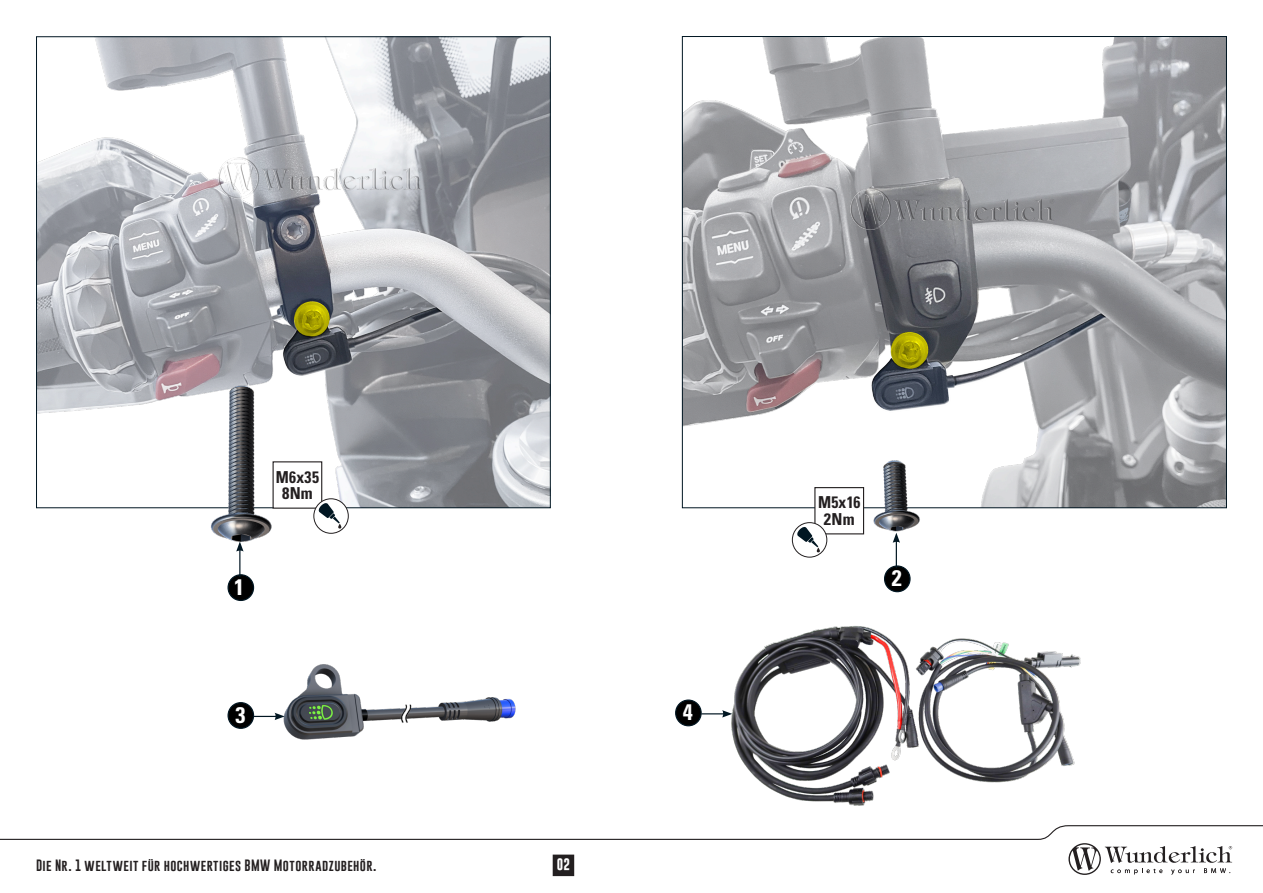
<style>
.page{position:relative;width:1263px;height:893px;background:#fff}
.page>*{position:absolute;margin:0;border:0;box-sizing:border-box;transform-origin:0 0}
.BU{font:700 condensed 22.5px "Univers LT Std";color:#fff}
.t1{font:700 condensed 16.5px "Univers LT Std";letter-spacing:.02em;color:#231f20;scale:.95 1}
.t2{font:700 condensed 16.5px "Univers LT Std";letter-spacing:.02em;color:#231f20}
.t3{font:12px "Gobold";letter-spacing:.035em;color:#231f20}
.t4{font:700 12px "Gobold";color:#fff}
</style>
<div class="page">
<svg style="left:0;top:825px;width:1263px;height:50px"></svg>
<img style="left:38px;top:38px;width:511px;height:468px">
<img style="left:684px;top:38px;width:541px;height:468px">
<img style="left:283px;top:664px;width:233px;height:76px">
<img style="left:722px;top:626px;width:359px;height:180px">
<div style="left:553px;top:855px;width:21px;height:21px;background:#231f20"></div>
<div style="left:273px;top:462px;width:49px;height:46px;background:#fff"></div>
<div style="left:273px;top:461px;width:49px;height:48px;border:1px solid #231f20"></div>
<div style="left:815px;top:488px;width:48px;height:46px;background:#fff"></div>
<div style="left:814px;top:487px;width:50px;height:47px;border:1px solid #231f20"></div>
<img style="left:193px;top:365px;width:98px;height:177px">
<svg style="left:314px;top:499px;width:34px;height:34px"></svg>
<div style="left:313px;top:498px;width:36px;height:36px;border:1px solid #231f20;border-radius:50%"></div>
<svg style="left:318px;top:502px;width:24px;height:26px"></svg>
<img style="left:219px;top:158px;width:206px;height:41px">
<svg style="left:792px;top:523px;width:35px;height:34px"></svg>
<div style="left:792px;top:522px;width:35px;height:35px;border:1px solid #231f20;border-radius:50%"></div>
<svg style="left:796px;top:526px;width:24px;height:26px"></svg>
<img style="left:862px;top:425px;width:83px;height:150px">
<img style="left:851px;top:189px;width:205px;height:41px">
<div style="left:676px;top:700px;width:25px;height:26px;background:#000;border-radius:50%"></div>
<div style="left:675px;top:699px;width:27px;height:27px;border:1px solid #011622;border-radius:50%"></div>
<svg style="left:701px;top:710px;width:31px;height:7px"></svg>
<div style="left:228px;top:703px;width:26px;height:25px;background:#000;border-radius:50%"></div>
<div style="left:227px;top:702px;width:27px;height:27px;border:1px solid #011622;border-radius:50%"></div>
<svg style="left:254px;top:713px;width:31px;height:7px"></svg>
<div style="left:884px;top:566px;width:26px;height:26px;background:#000;border-radius:50%"></div>
<div style="left:884px;top:565px;width:27px;height:27px;border:1px solid #011622;border-radius:50%"></div>
<svg style="left:893px;top:533px;width:7px;height:35px"></svg>
<div style="left:228px;top:575px;width:26px;height:25px;background:#000;border-radius:50%"></div>
<div style="left:227px;top:574px;width:27px;height:27px;border:1px solid #011622;border-radius:50%"></div>
<svg style="left:236px;top:541px;width:8px;height:36px"></svg>
<p class="BU" style="left:234px;top:573px;width:11px">1</p>
<p class="t1" style="left:276px;top:467px;width:47px">M6x35</p>
<p class="t2" style="left:282px;top:483px;width:32px">8Nm</p>
<p class="BU" style="left:235px;top:701px;width:11px">3</p>
<p class="BU" style="left:683px;top:698px;width:11px">4</p>
<p class="t3" style="left:36px;top:858px;width:342px">Die Nr. 1 weltweit für hochwertiges BMW Motorradzubehör.</p>
<p class="t4" style="left:557px;top:857px;width:15px">02</p>
<p class="t1" style="left:818px;top:492px;width:46px">M5x16</p>
<p class="t2" style="left:824px;top:509px;width:32px">2Nm</p>
<p class="BU" style="left:892px;top:564px;width:11px">2</p>
</div>
